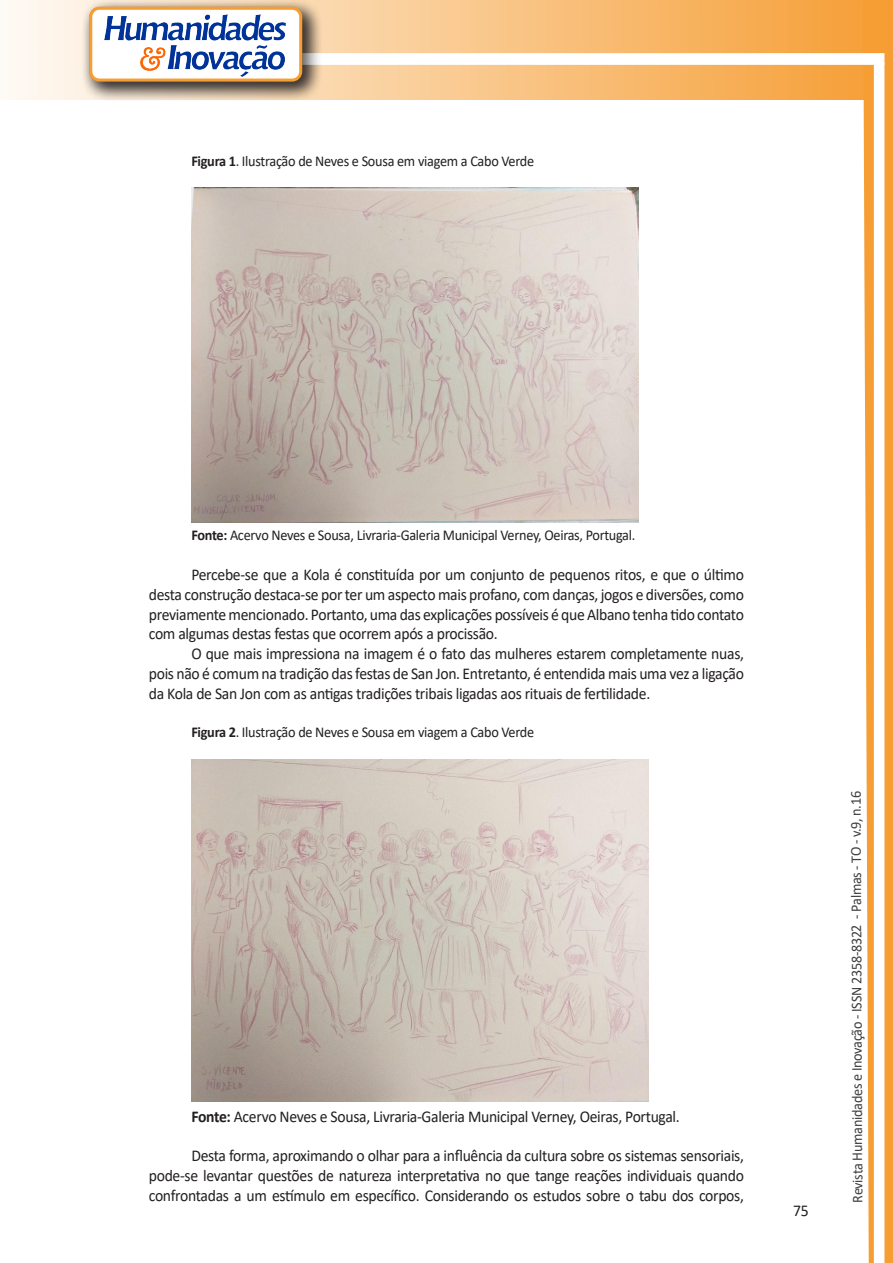
<style>
.page{position:relative;width:893px;height:1263px;background:#fff}
.page>*{position:absolute;margin:0;border:0;box-sizing:border-box;transform-origin:0 0}
.texto{font:16.5px/19.8px "Calibri";letter-spacing:-.02em;color:#231f20;text-align:justify;scale:.95 1}
.texto-2{font:15px "Calibri";letter-spacing:-.02em;color:#231f20;scale:.95 1}
.t1{font:15px "Calibri";letter-spacing:-.025em;color:#3e3e3f;scale:.95 1}
.s1{font-weight:700}
</style>
<div class="page">
<svg style="left:5px;top:0;width:858px;height:100px;background:#f9c484"></svg>
<div style="left:302px;top:53px;width:582px;height:12px;background:#fff;border:2px solid #fff"></div>
<svg style="left:863px;top:0;width:30px;height:1263px"></svg>
<div style="left:81px;top:0;width:241px;height:102px;background:#231f20;opacity:.75"></div>
<div style="left:91px;top:8px;width:210px;height:72px;background:#fff;border-radius:9px"></div>
<img style="left:104px;top:14px;width:181px;height:62px">
<div style="left:89px;top:7px;width:213px;height:75px;border:3px solid #f69e34;border-radius:9px"></div>
<img style="left:191px;top:188px;width:447px;height:334px">
<img style="left:191px;top:760px;width:457px;height:342px">
<p class="texto-2" style="left:191px;top:151px;width:362px"><span class="s1">Figura 1</span>. Ilustração de Neves e Sousa em viagem a Cabo Verde</p>
<p class="texto-2" style="left:191px;top:525px;width:469px"><span class="s1">Fonte:</span> Acervo Neves e Sousa, Livraria-Galeria Municipal Verney, Oeiras, Portugal.</p>
<p class="texto" style="left:149px;top:564px;width:628px;text-indent:43px">Percebe-se que a Kola é constituída por um conjunto de pequenos ritos, e que o último desta construção destaca-se por ter um aspecto mais profano, com danças, jogos e diversões, como previamente mencionado. Portanto, uma das explicações possíveis é que Albano tenha tido contato com algumas destas festas que ocorrem após a procissão.</p>
<p class="texto" style="left:149px;top:643px;width:628px;text-indent:43px">O que mais impressiona na imagem é o fato das mulheres estarem completamente nuas, pois não é comum na tradição das festas de San Jon. Entretanto, é entendida mais uma vez a ligação da Kola de San Jon com as antigas tradições tribais ligadas aos rituais de fertilidade.</p>
<p class="texto-2" style="left:191px;top:721px;width:362px"><span class="s1">Figura 2</span>. Ilustração de Neves e Sousa em viagem a Cabo Verde</p>
<p class="texto" style="left:191px;top:1106px;width:516px"><span class="s1">Fonte:</span> Acervo Neves e Sousa, Livraria-Galeria Municipal Verney, Oeiras, Portugal.</p>
<p class="texto" style="left:149px;top:1145px;width:628px;text-indent:43px">Desta forma, aproximando o olhar para a influência da cultura sobre os sistemas sensoriais, pode-se levantar questões de natureza interpretativa no que tange reações individuais quando confrontadas a um estímulo em específico. Considerando os estudos sobre o tabu dos corpos,</p>
<p class="texto" style="left:793px;top:1200px;width:18px">75</p>
<p class="t1" style="left:846px;top:1203px;width:435px;rotate:-90deg">Revista Humanidades e Inovação - ISSN 2358-8322 - Palmas - TO - v.9, n.16</p>
</div>
